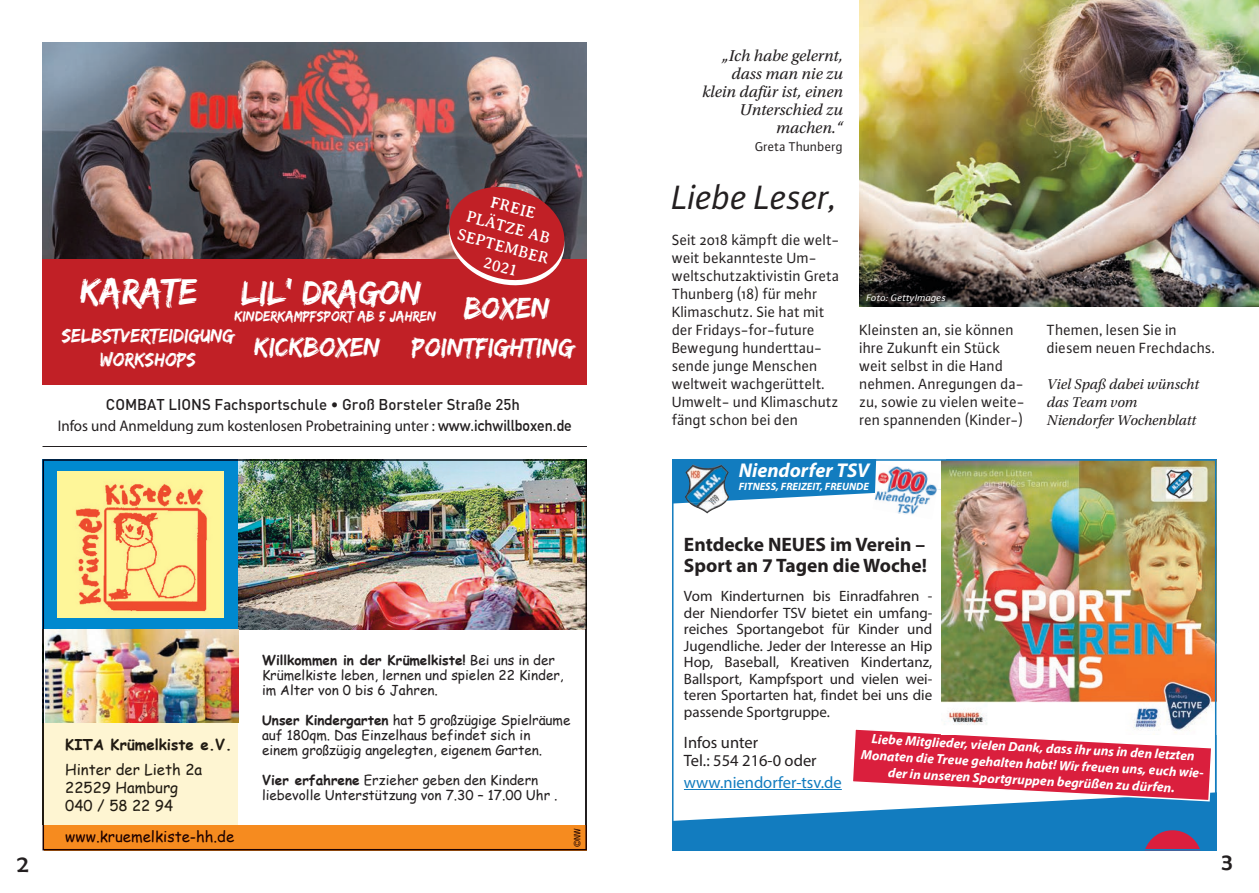
<style>
.page{position:relative;width:1259px;height:893px;background:#fff}
.page>*{position:absolute;margin:0;border:0;box-sizing:border-box;transform-origin:0 0}
.t1{font:38.25px "Edo SZ";color:#fff}
.t2{font:italic 36px "Plus Sans OT";letter-spacing:-.01em;color:#231f20}
.t3{font:35.4px "Edo SZ";color:#fff}
.t4{font:31.2px "Edo SZ";letter-spacing:-.01em;color:#fff}
.t5{font:27.9px "Edo SZ";color:#fff}
.t6{font:27.15px "Edo SZ";color:#fff}
.t7{font:24px "Berlin Sans FB";color:#231f20}
.t8{font:20.1px/24.2px "Edo SZ";color:#fff;text-align:center}
.t9{font:italic 700 19.95px "Myriad Pro";color:#fff}
.t10{font:700 19.5px/21px "Myriad Pro";color:#231f20}
.t11{font:italic 16.5px/18px "Utopia Std";color:#231f20;text-align:right}
.t12{font:16.5px/18px "Myriad Pro";color:#231f20}
.t13{font:16.5px/20.1px "Averia Serif";color:#fff;text-align:center}
.t14{font:16.5px "Myriad Pro";color:#127cbf}
.t15{font:15.75px/18px "Plus Sans OT";color:#231f20}
.t16{font:700 15.45px/21px "DIN";color:#231f20;text-align:center}
.t17{font:15px/16.5px "Myriad Pro";color:#231f20;text-align:justify}
.t18{font:italic 15px/18px "Utopia Std";color:#231f20}
.t19{font:15px/18px "Comic Sans MS";color:#211b12}
.t20{font:15px "Edo SZ";color:#fff}
.t21{font:15px "Comic Sans MS";color:#1c0000}
.t22{font:700 15px "Comic Sans MS";color:#211b12}
.t23{font:13.5px/15px "Comic Sans MS";color:#231f20}
.t24{font:italic 700 13.5px "Myriad Pro";color:#fff}
.t25{font:13.5px "Plus Sans OT";color:#231f20}
.t26{font:italic 700 10.65px "Myriad Pro";color:#fff}
.t27{font:italic 10.05px "Plus Sans OT";color:#fff;scale:1.05 1}
.t28{font:condensed 9px "Helvetica Neue";color:#1c0000}
.s1{font-weight:500}
.s2{font-family:"DIN Alternate"}
.s3{font-weight:700}
</style>
<div class="page">
<img style="left:860px;top:0;width:399px;height:306px">
<div style="left:672px;top:459px;width:544px;height:391px;background:#127cbf"></div>
<div style="left:675px;top:493px;width:357px;height:328px;background:#fff"></div>
<img style="left:685px;top:464px;width:44px;height:39px">
<img style="left:689px;top:501px;width:38px;height:12px">
<svg style="left:1146px;top:830px;width:53px;height:17px"></svg>
<hr style="left:684px;top:789px;width:158px;height:1px;background:#127cbf">
<svg style="left:850px;top:727px;width:363px;height:75px;background:#df586f"></svg>
<svg style="left:876px;top:462px;width:65px;height:31px"></svg>
<img style="left:872px;top:493px;width:65px;height:26px">
<img style="left:875px;top:464px;width:65px;height:29px">
<img style="left:941px;top:462px;width:272px;height:273px">
<div style="left:672px;top:459px;width:544px;height:391px;border:2px solid #127cbf"></div>
<img style="left:43px;top:43px;width:544px;height:216px">
<div style="left:43px;top:259px;width:544px;height:175px;background:#c12026"></div>
<div style="left:43px;top:385px;width:544px;height:49px;background:#fff"></div>
<svg style="left:444px;top:181px;width:125px;height:105px"></svg>
<div style="left:44px;top:629px;width:195px;height:196px;background:#fef5d2"></div>
<img style="left:239px;top:459px;width:348px;height:170px">
<img style="left:43px;top:629px;width:196px;height:94px">
<hr style="left:43px;top:723px;width:1px;height:102px;background:#211b12">
<hr style="left:585px;top:629px;width:2px;height:196px;background:#231f20">
<svg style="left:43px;top:459px;width:196px;height:170px;background:#b9ba91"></svg>
<div style="left:43px;top:825px;width:544px;height:25px;background:#f68b1f"></div>
<hr style="left:43px;top:446px;width:544px;height:1px;background:#231f20">
<h1 class="t1" style="left:80px;top:269px;width:119px">KARATE</h1>
<h3 class="t3" style="left:241px;top:272px;width:182px">LIL‘ DRAGON</h3>
<p class="t20" style="left:235px;top:308px;width:203px">KINDERKAMPFSPORT AB 5 JAHREN</p>
<p class="t13" style="left:493px;top:192px;width:48px;rotate:15deg">FREIE</p>
<p class="t13" style="left:460px;top:225px;width:96px;rotate:15deg">SEPTEMBER<br>2021</p>
<p class="t13" style="left:469px;top:206px;width:87px;rotate:15deg">PLÄTZE AB</p>
<h3 class="t4" style="left:464px;top:290px;width:88px">BOXEN</h3>
<p class="t8" style="left:62px;top:323px;width:174px">SELBSTVERTEIDIGUNG<br>WORKSHOPS</p>
<h3 class="t5" style="left:254px;top:331px;width:128px">KICKBOXEN</h3>
<h3 class="t6" style="left:412px;top:332px;width:164px">POINTFIGHTING</h3>
<p class="t16" style="left:58px;top:394px;width:515px"><span class="s1">COMBAT LIONS Fachsportschule • Groß Borsteler Straße 25h<br></span>Infos und Anmeldung zum kostenlosen Probetraining unter : <span class="s2">www.ichwillboxen.de</span></p>
<p class="t23" style="left:262px;top:652px;width:303px"><span class="s3">Willkommen in der Krümelkiste!</span> Bei uns in der<br>Krümelkiste leben, lernen und spielen 22 Kinder, im Alter von 0 bis 6 Jahren.</p>
<p class="t23" style="left:262px;top:712px;width:310px"><span class="s3">Unser Kindergarten</span> hat 5 großzügige Spielräume auf 180qm. Das Einzelhaus befindet sich in<br>einem großzügig angelegten, eigenem Garten.</p>
<p class="t23" style="left:262px;top:772px;width:297px"><span class="s3">Vier erfahrene</span> Erzieher geben den Kindern liebevolle Unterstützung von 7.30 – 17.00 Uhr .</p>
<p class="t22" style="left:65px;top:733px;width:168px">KITA Krümelkiste e.V.</p>
<p class="t19" style="left:65px;top:760px;width:138px">Hinter der Lieth 2a<br>22529 Hamburg<br>040 / 58 22 94</p>
<p class="t21" style="left:65px;top:825px;width:171px">www.kruemelkiste-hh.de</p>
<p class="t28" style="left:572px;top:847px;width:20px;rotate:-90deg">©NW</p>
<p class="t11" style="left:702px;top:46px;width:142px">„Ich habe gelernt, dass man nie zu klein dafür ist, einen<br>Unterschied zu machen.“</p>
<p class="t25" style="left:755px;top:138px;width:89px">Greta Thunberg</p>
<h2 class="t2" style="left:672px;top:177px;width:167px">Liebe Leser,</h2>
<p class="t15" style="left:672px;top:231px;width:169px">Seit 2018 kämpft die welt&shy;weit bekannteste Um&shy;weltschutzaktivistin Greta<br>Thunberg (18) für mehr<br>Klimaschutz. Sie hat mit der Fridays-for-future<br>Bewegung hunderttau&shy;sende junge Menschen weltweit wachgerüttelt.<br>Umwelt- und Klimaschutz fängt schon bei den</p>
<p class="t27" style="left:866px;top:292px;width:77px">Foto: GettyImages</p>
<p class="t15" style="left:859px;top:321px;width:167px">Kleinsten an, sie können ihre Zukunft ein Stück weit selbst in die Hand nehmen. Anregungen da&shy;zu, sowie zu vielen weite&shy;ren spannenden (Kinder-)</p>
<p class="t15" style="left:1047px;top:321px;width:170px">Themen, lesen Sie in diesem neuen Frechdachs.</p>
<p class="t18" style="left:1047px;top:376px;width:153px">Viel Spaß dabei wünscht das Team vom<br>Niendorfer Wochenblatt</p>
<p class="t9" style="left:738px;top:457px;width:132px">Niendorfer TSV</p>
<p class="t26" style="left:738px;top:479px;width:132px">FITNESS, FREIZEIT, FREUNDE</p>
<p class="t10" style="left:684px;top:533px;width:244px">Entdecke NEUES im Verein –<br>Sport an 7 Tagen die Woche!</p>
<p class="t17" style="left:684px;top:588px;width:250px">Vom Kinderturnen bis Einradfahren - der Niendorfer TSV bietet ein umfang&shy;reiches Sportangebot für Kinder und Jugendliche. Jeder der Interesse an Hip Hop, Baseball, Kreativen Kindertanz, Ballsport, Kampfsport und vielen wei&shy;teren Sportarten hat, findet bei uns die passende Sportgruppe.</p>
<p class="t12" style="left:684px;top:733px;width:134px">Infos unter<br>Tel.: 554 216-0 oder</p>
<p class="t14" style="left:684px;top:772px;width:159px">www.niendorfer-tsv.de</p>
<p class="t24" style="left:872px;top:730px;width:325px;rotate:3deg">Liebe Mitglieder, vielen Dank, dass ihr uns in den letzten</p>
<p class="t24" style="left:888px;top:764px;width:289px;rotate:3deg">der in unseren Sportgruppen begrüßen zu dürfen.</p>
<p class="t24" style="left:861px;top:746px;width:354px;rotate:3deg">Monaten die Treue gehalten habt! Wir freuen uns, euch wie-</p>
<h3 class="t7" style="left:17px;top:850px;width:13px">2</h3>
<h3 class="t7" style="left:1221px;top:849px;width:13px">3</h3>
</div>
